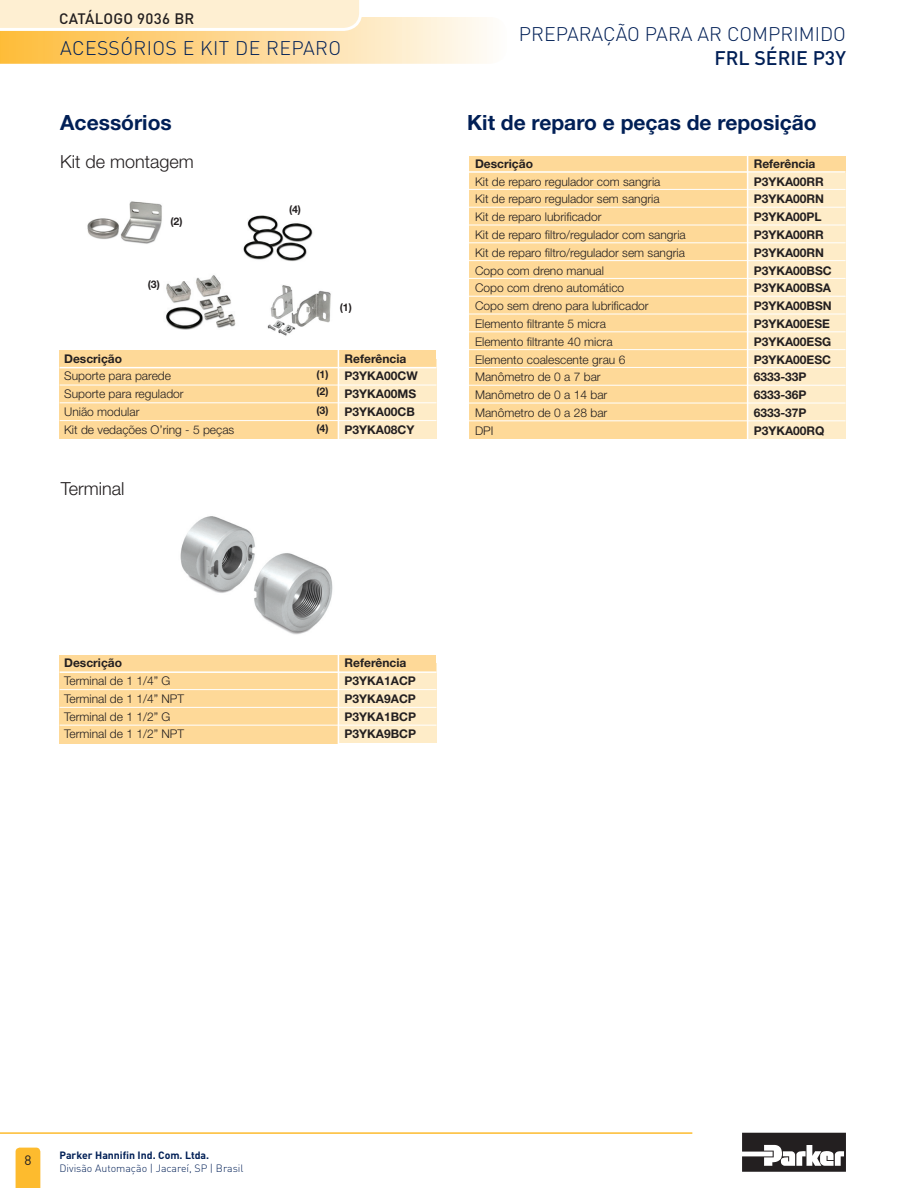
<style>
.page{position:relative;width:918px;height:1188px;background:#fff}
.page>*{position:absolute;margin:0;border:0;box-sizing:border-box;transform-origin:0 0}
.t1{font:700 21px "Helvetica Neue LT Std";color:#001f56}
.t2{font:300 19.5px "DIN";color:#001f56}
.t3{font:300 19.5px "DIN";letter-spacing:.02em;color:#001f56}
.t4{font:500 19.5px "DIN";color:#001f56}
.t5{font:300 18px "Helvetica Neue LT Std";color:#231f20}
.t6{font:500 15px "DIN";letter-spacing:.02em;color:#231f20}
.t7{font:13.5px "DIN";color:#231f20}
.t8{font:300 12px "Helvetica Neue LT Std";color:#231f20}
.t9{font:700 12px "Helvetica Neue LT Std";color:#231f20}
.t10{font:300 10.5px "DIN";color:#001f56}
.t11{font:700 10.5px "DIN";color:#001f56}
.t12{font:700 10.5px/17px "Helvetica Neue LT Std";color:#231f20}
</style>
<div class="page">
<svg style="left:742px;top:1133px;width:104px;height:39px"></svg>
<svg style="left:16px;top:1148px;width:24px;height:40px"></svg>
<svg style="left:0;top:0;width:487px;height:64px;background:#fee5b8"></svg>
<hr style="left:0;top:1132px;width:692px;height:2px;background:#fdbb2e">
<img style="left:166px;top:275px;width:70px;height:55px">
<div style="left:730px;top:166px;width:116px;height:273px;background:#feecc8"></div>
<div style="left:469px;top:166px;width:278px;height:273px;background:#fed998"></div>
<div style="left:469px;top:156px;width:377px;height:16px;background:#fed998"></div>
<hr style="left:469px;top:171px;width:377px;height:2px;background:#fff">
<hr style="left:469px;top:189px;width:377px;height:1px;background:#fff">
<hr style="left:469px;top:207px;width:377px;height:1px;background:#fff">
<hr style="left:469px;top:225px;width:377px;height:1px;background:#fff">
<hr style="left:469px;top:242px;width:377px;height:1px;background:#fff">
<hr style="left:469px;top:260px;width:377px;height:1px;background:#fff">
<hr style="left:469px;top:278px;width:377px;height:1px;background:#fff">
<hr style="left:469px;top:296px;width:377px;height:1px;background:#fff">
<hr style="left:469px;top:314px;width:377px;height:1px;background:#fff">
<hr style="left:469px;top:331px;width:377px;height:1px;background:#fff">
<hr style="left:469px;top:349px;width:377px;height:1px;background:#fff">
<hr style="left:469px;top:367px;width:377px;height:1px;background:#fff">
<hr style="left:469px;top:385px;width:377px;height:1px;background:#fff">
<hr style="left:469px;top:403px;width:377px;height:1px;background:#fff">
<hr style="left:469px;top:420px;width:377px;height:1px;background:#fff">
<hr style="left:747px;top:153px;width:1px;height:325px;background:#fff">
<div style="left:320px;top:359px;width:116px;height:80px;background:#feecc8"></div>
<div style="left:60px;top:351px;width:279px;height:88px;background:#fed998"></div>
<div style="left:60px;top:351px;width:376px;height:17px;background:#fed998"></div>
<hr style="left:338px;top:348px;width:1px;height:93px;background:#fff">
<hr style="left:60px;top:367px;width:376px;height:1px;background:#fff">
<hr style="left:60px;top:385px;width:376px;height:1px;background:#fff">
<hr style="left:60px;top:402px;width:376px;height:1px;background:#fff">
<hr style="left:60px;top:420px;width:376px;height:1px;background:#fff">
<div style="left:320px;top:663px;width:116px;height:80px;background:#feecc8"></div>
<div style="left:60px;top:655px;width:279px;height:88px;background:#fed998"></div>
<div style="left:60px;top:655px;width:376px;height:17px;background:#fed998"></div>
<hr style="left:338px;top:653px;width:1px;height:93px;background:#fff">
<hr style="left:60px;top:671px;width:376px;height:2px;background:#fff">
<hr style="left:60px;top:689px;width:376px;height:1px;background:#fff">
<hr style="left:60px;top:707px;width:376px;height:1px;background:#fff">
<hr style="left:60px;top:725px;width:376px;height:1px;background:#fff">
<img style="left:180px;top:516px;width:153px;height:119px">
<img style="left:87px;top:201px;width:75px;height:43px">
<img style="left:267px;top:285px;width:64px;height:51px">
<img style="left:243px;top:215px;width:70px;height:46px">
<p class="t6" style="left:59px;top:9px;width:137px">CATÁLOGO 9036 BR</p>
<h2 class="t3" style="left:60px;top:36px;width:282px">ACESSÓRIOS E KIT DE REPARO</h2>
<h1 class="t1" style="left:60px;top:109px;width:113px">Acessórios</h1>
<h3 class="t5" style="left:60px;top:150px;width:135px">Kit de montagem</h3>
<p class="t12" style="left:170px;top:213px;width:14px">(2)</p>
<p class="t12" style="left:148px;top:275px;width:14px">(3)</p>
<p class="t12" style="left:289px;top:201px;width:14px">(4)</p>
<p class="t12" style="left:340px;top:299px;width:14px">(1)</p>
<p class="t9" style="left:64px;top:351px;width:59px">Descrição</p>
<p class="t9" style="left:345px;top:351px;width:63px">Referência</p>
<p class="t8" style="left:64px;top:369px;width:108px">Suporte para parede</p>
<p class="t9" style="left:345px;top:369px;width:75px">P3YKA00CW</p>
<p class="t8" style="left:64px;top:387px;width:121px">Suporte para regulador</p>
<p class="t9" style="left:345px;top:386px;width:73px">P3YKA00MS</p>
<p class="t8" style="left:64px;top:404px;width:77px">União modular</p>
<p class="t9" style="left:345px;top:404px;width:72px">P3YKA00CB</p>
<p class="t8" style="left:64px;top:422px;width:172px">Kit de vedações O’ring - 5 peças</p>
<p class="t9" style="left:345px;top:422px;width:71px">P3YKA08CY</p>
<p class="t12" style="left:316px;top:366px;width:14px">(1) (2)</p>
<p class="t12" style="left:316px;top:400px;width:14px;line-height:18.9px">(3) (4)</p>
<h3 class="t5" style="left:61px;top:477px;width:65px">Terminal</h3>
<h2 class="t2" style="left:519px;top:22px;width:329px">PREPARAÇÃO PARA AR COMPRIMIDO</h2>
<h2 class="t4" style="left:714px;top:45px;width:133px">FRL SÉRIE P3Y</h2>
<h1 class="t1" style="left:467px;top:110px;width:351px">Kit de reparo e peças de reposição</h1>
<p class="t9" style="left:475px;top:156px;width:59px">Descrição</p>
<p class="t9" style="left:754px;top:156px;width:63px">Referência</p>
<p class="t8" style="left:475px;top:174px;width:187px">Kit de reparo regulador com sangria</p>
<p class="t9" style="left:754px;top:174px;width:72px">P3YKA00RR</p>
<p class="t8" style="left:475px;top:192px;width:186px">Kit de reparo regulador sem sangria</p>
<p class="t9" style="left:754px;top:192px;width:72px">P3YKA00RN</p>
<p class="t8" style="left:475px;top:210px;width:128px">Kit de reparo lubrificador</p>
<p class="t9" style="left:754px;top:210px;width:70px">P3YKA00PL</p>
<p class="t8" style="left:475px;top:227px;width:212px">Kit de reparo filtro/regulador com sangria</p>
<p class="t9" style="left:754px;top:227px;width:72px">P3YKA00RR</p>
<p class="t8" style="left:475px;top:245px;width:211px">Kit de reparo filtro/regulador sem sangria</p>
<p class="t9" style="left:754px;top:245px;width:72px">P3YKA00RN</p>
<p class="t8" style="left:475px;top:263px;width:130px">Copo com dreno manual</p>
<p class="t9" style="left:754px;top:263px;width:80px">P3YKA00BSC</p>
<p class="t8" style="left:475px;top:281px;width:151px">Copo com dreno automático</p>
<p class="t9" style="left:754px;top:281px;width:79px">P3YKA00BSA</p>
<p class="t8" style="left:475px;top:299px;width:175px">Copo sem dreno para lubrificador</p>
<p class="t9" style="left:754px;top:299px;width:80px">P3YKA00BSN</p>
<p class="t8" style="left:475px;top:316px;width:132px">Elemento filtrante 5 micra</p>
<p class="t9" style="left:754px;top:316px;width:78px">P3YKA00ESE</p>
<p class="t8" style="left:475px;top:334px;width:139px">Elemento filtrante 40 micra</p>
<p class="t9" style="left:754px;top:334px;width:79px">P3YKA00ESG</p>
<p class="t8" style="left:475px;top:352px;width:152px">Elemento coalescente grau 6</p>
<p class="t9" style="left:754px;top:352px;width:79px">P3YKA00ESC</p>
<p class="t8" style="left:475px;top:370px;width:127px">Manômetro de 0 a 7 bar</p>
<p class="t9" style="left:754px;top:370px;width:54px">6333-33P</p>
<p class="t8" style="left:475px;top:388px;width:134px">Manômetro de 0 a 14 bar</p>
<p class="t9" style="left:754px;top:387px;width:54px">6333-36P</p>
<p class="t8" style="left:475px;top:405px;width:134px">Manômetro de 0 a 28 bar</p>
<p class="t9" style="left:754px;top:405px;width:54px">6333-37P</p>
<p class="t8" style="left:475px;top:423px;width:20px">DPI</p>
<p class="t9" style="left:754px;top:423px;width:72px">P3YKA00RQ</p>
<p class="t9" style="left:64px;top:655px;width:59px">Descrição</p>
<p class="t9" style="left:345px;top:655px;width:63px">Referência</p>
<p class="t8" style="left:64px;top:673px;width:108px">Terminal de 1 1/4” G</p>
<p class="t9" style="left:345px;top:673px;width:73px">P3YKA1ACP</p>
<p class="t8" style="left:64px;top:691px;width:122px">Terminal de 1 1/4” NPT</p>
<p class="t9" style="left:345px;top:691px;width:73px">P3YKA9ACP</p>
<p class="t8" style="left:64px;top:709px;width:108px">Terminal de 1 1/2” G</p>
<p class="t9" style="left:345px;top:709px;width:73px">P3YKA1BCP</p>
<p class="t8" style="left:64px;top:727px;width:122px">Terminal de 1 1/2” NPT</p>
<p class="t9" style="left:345px;top:727px;width:73px">P3YKA9BCP</p>
<p class="t7" style="left:24px;top:1151px;width:9px">8</p>
<p class="t11" style="left:60px;top:1149px;width:151px">Parker Hannifin Ind. Com. Ltda.</p>
<p class="t10" style="left:60px;top:1162px;width:185px">Divisão Automação | Jacareí, SP | Brasil</p>
</div>
